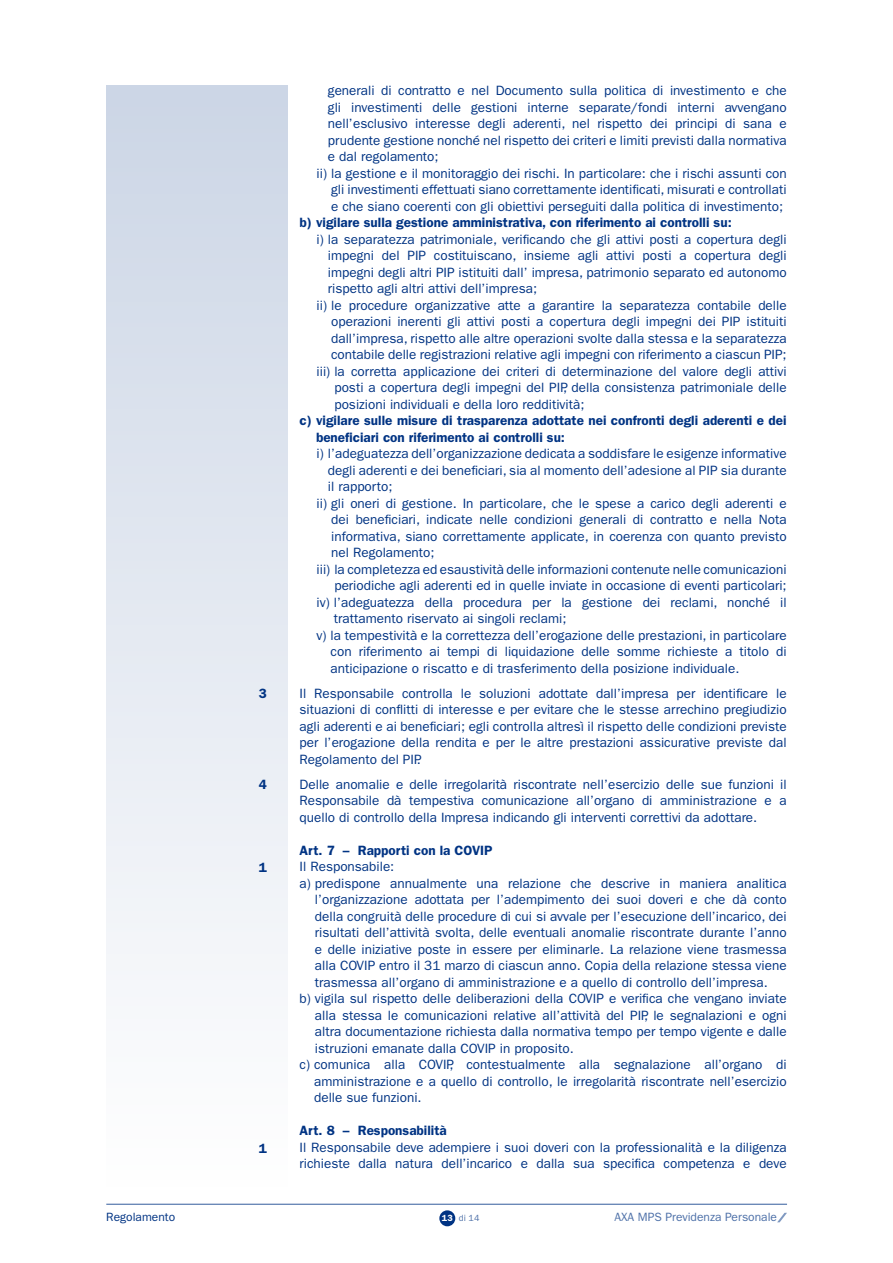
<style>
.page{position:relative;width:893px;height:1263px;background:#fff}
.page>*{position:absolute;margin:0;border:0;box-sizing:border-box;transform-origin:0 0}
.t1{font:13.5px/16.5px "Franklin Gothic";color:#003383;text-align:justify}
.t2{font:600 13.5px/16.5px "Franklin Gothic";color:#003383}
.t3{font:12px "Franklin Gothic";color:#4d70a8}
.t4{font:12px "Franklin Gothic";color:#003383}
.t5{font:9px "Franklin Gothic";color:#4d70a8}
.s1{font-weight:600;color:#fff}
</style>
<div class="page">
<svg style="left:777px;top:1213px;width:10px;height:9px"></svg>
<hr style="left:106px;top:1204px;width:681px;height:1px;background:#335c9c">
<div style="left:439px;top:1210px;width:16px;height:16px;background:#003383;border-radius:50%"></div>
<div style="left:106px;top:85px;width:182px;height:1101px;background:linear-gradient(to bottom,#ccd5e5,#fefefe)"></div>
<p class="t2" style="left:259px;top:685px;width:10px">3</p>
<p class="t2" style="left:259px;top:776px;width:10px">4</p>
<p class="t2" style="left:259px;top:859px;width:10px">1</p>
<p class="t2" style="left:259px;top:1140px;width:10px">1</p>
<p class="t1" style="left:328px;top:82px;width:460px">generali di contratto e nel Documento sulla politica di investimento e che</p>
<p class="t1" style="left:328px;top:99px;width:460px">gli investimenti delle gestioni interne separate/fondi interni avvengano</p>
<p class="t1" style="left:328px;top:115px;width:460px">nell’esclusivo interesse degli aderenti, nel rispetto dei principi di sana e</p>
<p class="t1" style="left:328px;top:132px;width:460px">prudente gestione nonché nel rispetto dei criteri e limiti previsti dalla normativa</p>
<p class="t1" style="left:328px;top:148px;width:112px">e dal regolamento;</p>
<p class="t1" style="left:317px;top:165px;width:472px">ii) la gestione e il monitoraggio dei rischi. In particolare: che i rischi assunti con</p>
<p class="t1" style="left:331px;top:181px;width:457px">gli investimenti effettuati siano correttamente identificati, misurati e controllati</p>
<p class="t1" style="left:331px;top:198px;width:453px">e che siano coerenti con gli obiettivi perseguiti dalla politica di investimento;</p>
<p class="t2" style="left:300px;top:214px;width:434px">b) vigilare sulla gestione amministrativa, con riferimento ai controlli su:</p>
<p class="t1" style="left:317px;top:231px;width:472px">i) la separatezza patrimoniale, verificando che gli attivi posti a copertura degli</p>
<p class="t1" style="left:328px;top:247px;width:460px">impegni del PIP costituiscano, insieme agli attivi posti a copertura degli</p>
<p class="t1" style="left:328px;top:264px;width:460px">impegni degli altri PIP istituiti dall’ impresa, patrimonio separato ed autonomo</p>
<p class="t1" style="left:328px;top:280px;width:211px">rispetto agli altri attivi dell’impresa;</p>
<p class="t1" style="left:317px;top:297px;width:472px">ii) le procedure organizzative atte a garantire la separatezza contabile delle</p>
<p class="t1" style="left:331px;top:313px;width:457px">operazioni inerenti gli attivi posti a copertura degli impegni dei PIP istituiti</p>
<p class="t1" style="left:331px;top:330px;width:457px">dall’impresa, rispetto alle altre operazioni svolte dalla stessa e la separatezza</p>
<p class="t1" style="left:331px;top:346px;width:457px">contabile delle registrazioni relative agli impegni con riferimento a ciascun PIP;</p>
<p class="t1" style="left:317px;top:363px;width:472px">iii) la corretta applicazione dei criteri di determinazione del valore degli attivi</p>
<p class="t1" style="left:334px;top:379px;width:454px">posti a copertura degli impegni del PIP, della consistenza patrimoniale delle</p>
<p class="t1" style="left:334px;top:396px;width:252px">posizioni individuali e della loro redditività;</p>
<p class="t2" style="left:316px;top:412px;width:472px;text-indent:-16px">c) vigilare sulle misure di trasparenza adottate nei confronti degli aderenti e dei beneficiari con riferimento ai controlli su:</p>
<p class="t1" style="left:317px;top:445px;width:472px">i) l’adeguatezza dell’organizzazione dedicata a soddisfare le esigenze informative</p>
<p class="t1" style="left:328px;top:462px;width:460px">degli aderenti e dei beneficiari, sia al momento dell’adesione al PIP sia durante</p>
<p class="t1" style="left:328px;top:478px;width:66px">il rapporto;</p>
<p class="t1" style="left:317px;top:495px;width:472px">ii) gli oneri di gestione. In particolare, che le spese a carico degli aderenti e</p>
<p class="t1" style="left:331px;top:511px;width:457px">dei beneficiari, indicate nelle condizioni generali di contratto e nella Nota</p>
<p class="t1" style="left:331px;top:528px;width:457px">informativa, siano correttamente applicate, in coerenza con quanto previsto</p>
<p class="t1" style="left:331px;top:544px;width:105px">nel Regolamento;</p>
<p class="t1" style="left:317px;top:561px;width:472px">iii) la completezza ed esaustività delle informazioni contenute nelle comunicazioni</p>
<p class="t1" style="left:334px;top:577px;width:454px">periodiche agli aderenti ed in quelle inviate in occasione di eventi particolari;</p>
<p class="t1" style="left:317px;top:594px;width:472px">iv) l’adeguatezza della procedura per la gestione dei reclami, nonché il</p>
<p class="t1" style="left:334px;top:610px;width:234px">trattamento riservato ai singoli reclami;</p>
<p class="t1" style="left:317px;top:627px;width:472px">v) la tempestività e la correttezza dell’erogazione delle prestazioni, in particolare</p>
<p class="t1" style="left:331px;top:643px;width:458px">con riferimento ai tempi di liquidazione delle somme richieste a titolo di</p>
<p class="t1" style="left:331px;top:660px;width:410px">anticipazione o riscatto e di trasferimento della posizione individuale.</p>
<p class="t1" style="left:300px;top:685px;width:489px">Il Responsabile controlla le soluzioni adottate dall’impresa per identificare le situazioni di conflitti di interesse e per evitare che le stesse arrechino pregiudizio agli aderenti e ai beneficiari; egli controlla altresì il rispetto delle condizioni previste per l’erogazione della rendita e per le altre prestazioni assicurative previste dal Regolamento del PIP.</p>
<p class="t1" style="left:300px;top:776px;width:489px">Delle anomalie e delle irregolarità riscontrate nell’esercizio delle sue funzioni il Responsabile dà tempestiva comunicazione all’organo di amministrazione e a quello di controllo della Impresa indicando gli interventi correttivi da adottare.</p>
<p class="t2" style="left:300px;top:842px;width:195px">Art. 7 – Rapporti con la COVIP</p>
<p class="t1" style="left:300px;top:858px;width:96px">Il Responsabile:</p>
<p class="t1" style="left:300px;top:875px;width:489px">a) predispone annualmente una relazione che descrive in maniera analitica</p>
<p class="t1" style="left:315px;top:891px;width:473px">l’organizzazione adottata per l’adempimento dei suoi doveri e che dà conto</p>
<p class="t1" style="left:315px;top:908px;width:473px">della congruità delle procedure di cui si avvale per l’esecuzione dell’incarico, dei</p>
<p class="t1" style="left:315px;top:924px;width:473px">risultati dell’attività svolta, delle eventuali anomalie riscontrate durante l’anno</p>
<p class="t1" style="left:315px;top:941px;width:473px">e delle iniziative poste in essere per eliminarle. La relazione viene trasmessa</p>
<p class="t1" style="left:315px;top:957px;width:473px">alla COVIP entro il 31 marzo di ciascun anno. Copia della relazione stessa viene</p>
<p class="t1" style="left:315px;top:974px;width:454px">trasmessa all’organo di amministrazione e a quello di controllo dell’impresa.</p>
<p class="t1" style="left:300px;top:990px;width:489px">b) vigila sul rispetto delle deliberazioni della COVIP e verifica che vengano inviate</p>
<p class="t1" style="left:315px;top:1007px;width:473px">alla stessa le comunicazioni relative all’attività del PIP, le segnalazioni e ogni</p>
<p class="t1" style="left:315px;top:1023px;width:473px">altra documentazione richiesta dalla normativa tempo per tempo vigente e dalle</p>
<p class="t1" style="left:315px;top:1040px;width:260px">istruzioni emanate dalla COVIP in proposito.</p>
<p class="t1" style="left:300px;top:1056px;width:489px">c) comunica alla COVIP, contestualmente alla segnalazione all’organo di</p>
<p class="t1" style="left:314px;top:1073px;width:474px">amministrazione e a quello di controllo, le irregolarità riscontrate nell’esercizio</p>
<p class="t1" style="left:314px;top:1089px;width:109px">delle sue funzioni.</p>
<p class="t2" style="left:300px;top:1122px;width:149px">Art. 8 – Responsabilità</p>
<p class="t1" style="left:300px;top:1139px;width:489px">Il Responsabile deve adempiere i suoi doveri con la professionalità e la diligenza richieste dalla natura dell’incarico e dalla sua specifica competenza e deve</p>
<p class="t4" style="left:106px;top:1210px;width:70px">Regolamento</p>
<p class="t5" style="left:442px;top:1212px;width:39px"><span class="s1">13</span> di 14</p>
<p class="t3" style="left:614px;top:1210px;width:164px">AXA MPS Previdenza Personale</p>
</div>
